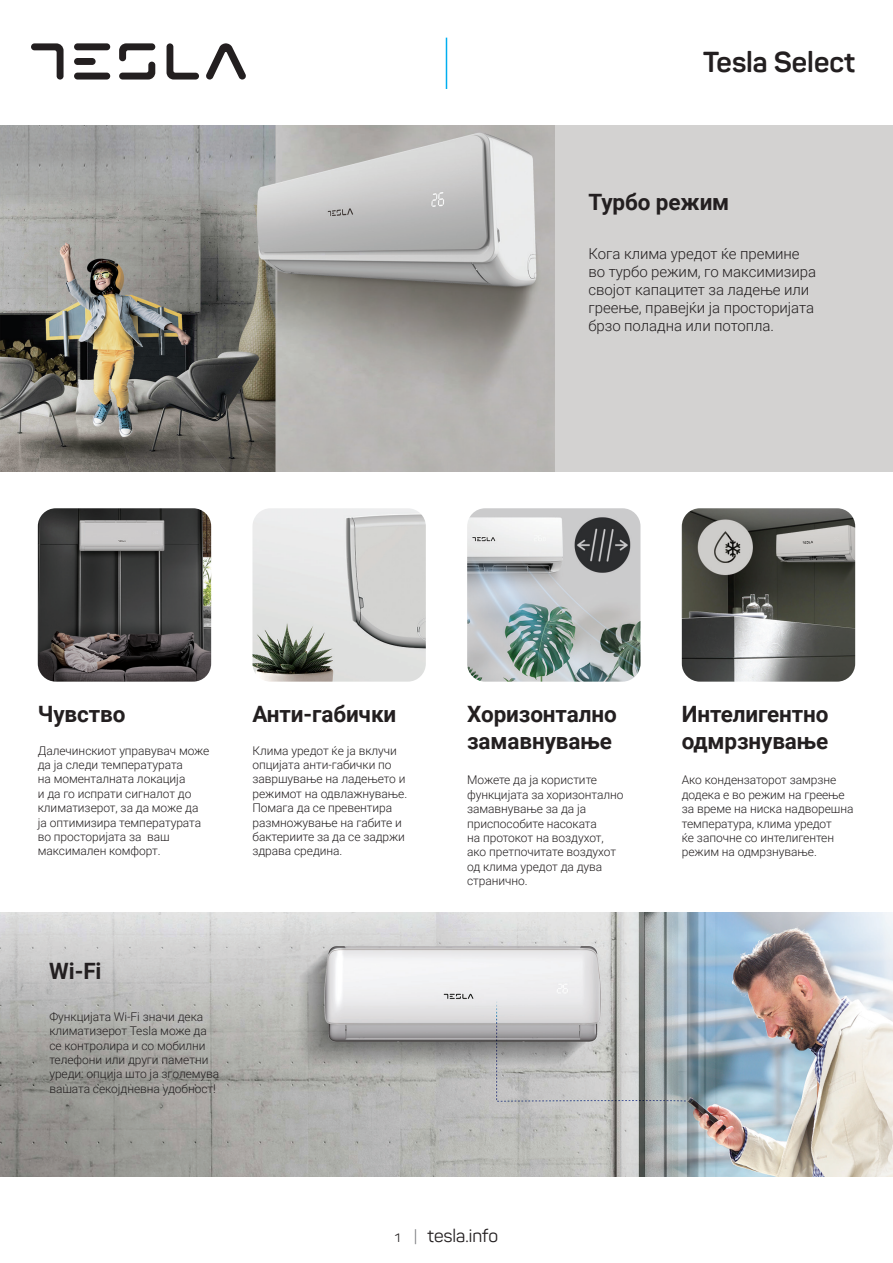
<style>
.page{position:relative;width:893px;height:1263px;background:#fff}
.page>*{position:absolute;margin:0;border:0;box-sizing:border-box;transform-origin:0 0}
.t1{font:700 28.5px "Panton";color:#231f20}
.t2{font:700 22.5px/27px "Roboto";letter-spacing:-.005em;color:#231f20}
.t3{font:18px "Panton";color:#231f20}
.t4{font:300 15px/18px "Roboto";letter-spacing:-.005em;color:#231f20}
.t5{font:300 12px/14.4px "Roboto";letter-spacing:-.005em;color:#231f20}
.s1{font-size:12px}
.s2{font-size:15px;color:#808285}
</style>
<div class="page">
<div style="left:555px;top:125px;width:338px;height:347px;background:#d3d2d1"></div>
<img style="left:0;top:125px;width:555px;height:347px">
<img style="left:0;top:912px;width:893px;height:265px">
<img style="left:38px;top:508px;width:173px;height:174px">
<img style="left:252px;top:508px;width:174px;height:174px">
<img style="left:467px;top:508px;width:173px;height:174px">
<img style="left:682px;top:508px;width:173px;height:174px">
<hr style="left:446px;top:38px;width:1px;height:51px;background:#00aeef">
<svg style="left:206px;top:43px;width:40px;height:37px"></svg>
<svg style="left:31px;top:43px;width:33px;height:37px"></svg>
<svg style="left:119px;top:43px;width:36px;height:37px"></svg>
<svg style="left:167px;top:43px;width:32px;height:37px"></svg>
<div style="left:74px;top:43px;width:36px;height:7px;background:#231f20;border-radius:3px"></div>
<div style="left:74px;top:58px;width:22px;height:7px;background:#231f20;border-radius:3px"></div>
<div style="left:74px;top:73px;width:36px;height:7px;background:#231f20;border-radius:3px"></div>
<h1 class="t1" style="left:703px;top:45px;width:154px">Tesla Select</h1>
<h2 class="t2" style="left:588px;top:188px;width:142px">Турбо режим</h2>
<p class="t4" style="left:589px;top:244px;width:229px">Кога клима уредот ќе премине во турбо режим, го максимизира својот капацитет за ладење или греење, правејќи ја просторијата брзо поладна или потопла.</p>
<h2 class="t2" style="left:38px;top:699px;width:89px">Чувство</h2>
<h2 class="t2" style="left:252px;top:699px;width:145px">Анти-габички</h2>
<h2 class="t2" style="left:682px;top:699px;width:148px">Интелигентно одмрзнување</h2>
<h2 class="t2" style="left:467px;top:699px;width:151px">Хоризонтално замавнување</h2>
<p class="t5" style="left:38px;top:743px;width:173px">Далечинскиот управувач може да ја следи температурата<br>на моменталната локација<br>и да го испрати сигналот до климатизерот, за да може да ја оптимизира температурата во просторијата за ваш максимален комфорт.</p>
<p class="t5" style="left:252px;top:743px;width:156px">Клима уредот ќе ја вклучи опцијата анти-габички по завршување на ладењето и режимот на одвлажнување.<br>Помага да се превентира размножување на габите и бактериите за да се задржи здрава средина.</p>
<p class="t5" style="left:467px;top:772px;width:158px">Можете да ја користите функцијата за хоризонтално замавнување за да ја приспособите насоката<br>на протокот на воздухот, ако претпочитате воздухот од клима уредот да дува странично.</p>
<p class="t5" style="left:682px;top:772px;width:173px">Ако кондензаторот замрзне додека е во режим на греење за време на ниска надворешна температура, клима уредот<br>ќе започне со интелигентен режим на одмрзнување.</p>
<h2 class="t2" style="left:49px;top:957px;width:54px">Wi-Fi</h2>
<p class="t5" style="left:49px;top:1009px;width:171px">Функцијата Wi-Fi значи дека климатизерот Tesla може да се контролира и со мобилни телефони или други паметни уреди: опција што ја зголемува вашата секојдневна удобност!</p>
<h3 class="t3" style="left:395px;top:1224px;width:105px"><span class="s1">1</span> <span class="s2">|</span> tesla.info</h3>
</div>
